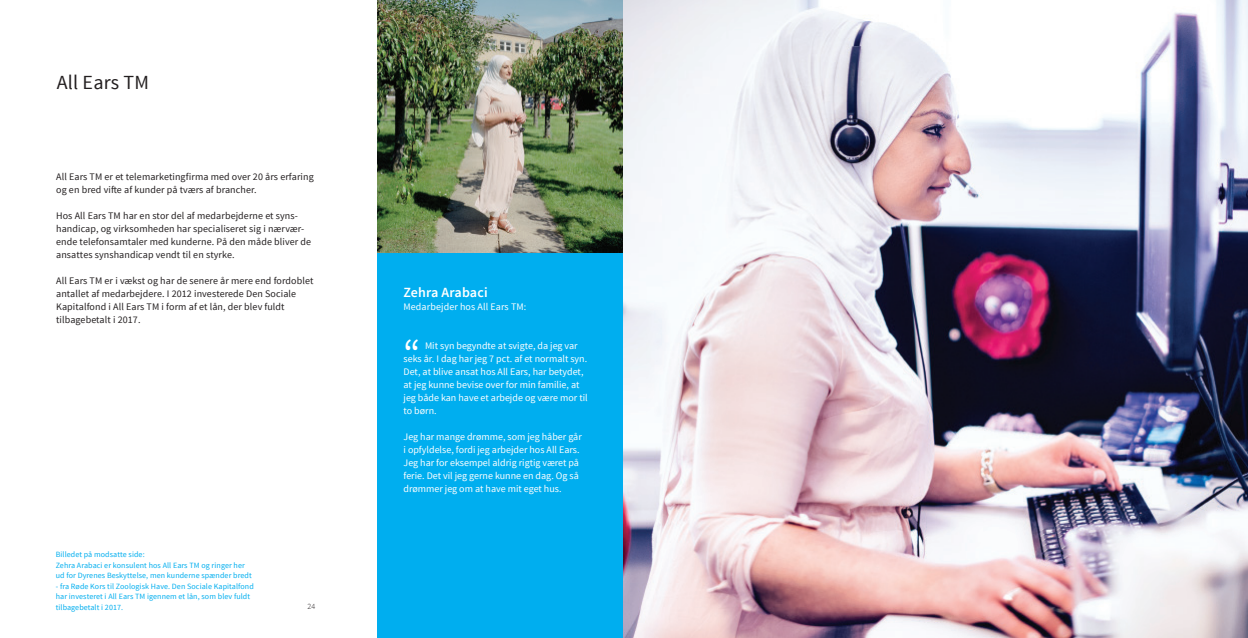
<style>
.page{position:relative;width:1248px;height:638px;background:#fff}
.page>*{position:absolute;margin:0;border:0;box-sizing:border-box;transform-origin:0 0}
.t1{font:40px "Source Sans Pro";color:#fff}
.t2{font:20px "Source Sans Pro";letter-spacing:.01em;color:#231f20}
.t3{font:600 14px "Source Sans Pro";letter-spacing:.01em;color:#fff}
.t4{font:10px/13px "Source Sans Pro";letter-spacing:.01em;color:#231f20}
.t5{font:10px/13px "Source Sans Pro";color:#fff}
.t6{font:8px/10.5px "Source Sans Pro";letter-spacing:.01em;color:#00aeef}
.t7{font:300 8px "Source Sans Pro";color:#231f20}
</style>
<div class="page">
<div style="left:377px;top:0;width:247px;height:638px;background:#00aeef"></div>
<img style="left:377px;top:0;width:246px;height:252px">
<img style="left:623px;top:0;width:624px;height:638px">
<h2 class="t2" style="left:57px;top:70px;width:94px">All Ears TM</h2>
<p class="t4" style="left:56px;top:170px;width:259px">All Ears TM er et telemarketingfirma med over 20 års erfaring og en bred vifte af kunder på tværs af brancher.</p>
<p class="t4" style="left:56px;top:209px;width:256px">Hos All Ears TM har en stor del af medarbejderne et syns&shy;handicap, og virksomheden har specialiseret sig i nærvær&shy;ende telefonsamtaler med kunderne. På den måde bliver de ansattes synshandicap vendt til en styrke.</p>
<p class="t4" style="left:56px;top:274px;width:259px">All Ears TM er i vækst og har de senere år mere end fordoblet antallet af medarbejdere. I 2012 investerede Den Sociale Kapitalfond i All Ears TM i form af et lån, der blev fuldt tilbagebetalt i 2017.</p>
<h3 class="t3" style="left:403px;top:283px;width:86px">Zehra Arabaci</h3>
<p class="t5" style="left:403px;top:300px;width:124px">Medarbejder hos All Ears TM:</p>
<h1 class="t1" style="left:403px;top:329px;width:18px">“</h1>
<p class="t5" style="left:403px;top:339px;width:186px;text-indent:21px">Mit syn begyndte at svigte, da jeg var seks år. I dag har jeg 7 pct. af et normalt syn.<br>Det, at blive ansat hos All Ears, har betydet, at jeg kunne bevise over for min familie, at jeg både kan have et arbejde og være mor til to børn.</p>
<p class="t5" style="left:403px;top:430px;width:180px">Jeg har mange drømme, som jeg håber går i opfyldelse, fordi jeg arbejder hos All Ears.<br>Jeg har for eksempel aldrig rigtig været på ferie. Det vil jeg gerne kunne en dag. Og så drømmer jeg om at have mit eget hus.</p>
<p class="t6" style="left:56px;top:549px;width:197px">Billedet på modsatte side:<br>Zehra Arabaci er konsulent hos All Ears TM og ringer her ud for Dyrenes Beskyttelse, men kunderne spænder bredt</p>
<p class="t6" style="left:56px;top:581px;width:199px">- fra Røde Kors til Zoologisk Have. Den Sociale Kapitalfond har investeret i All Ears TM igennem et lån, som blev fuldt tilbagebetalt i 2017.</p>
<p class="t7" style="left:307px;top:601px;width:9px">24</p>
</div>
